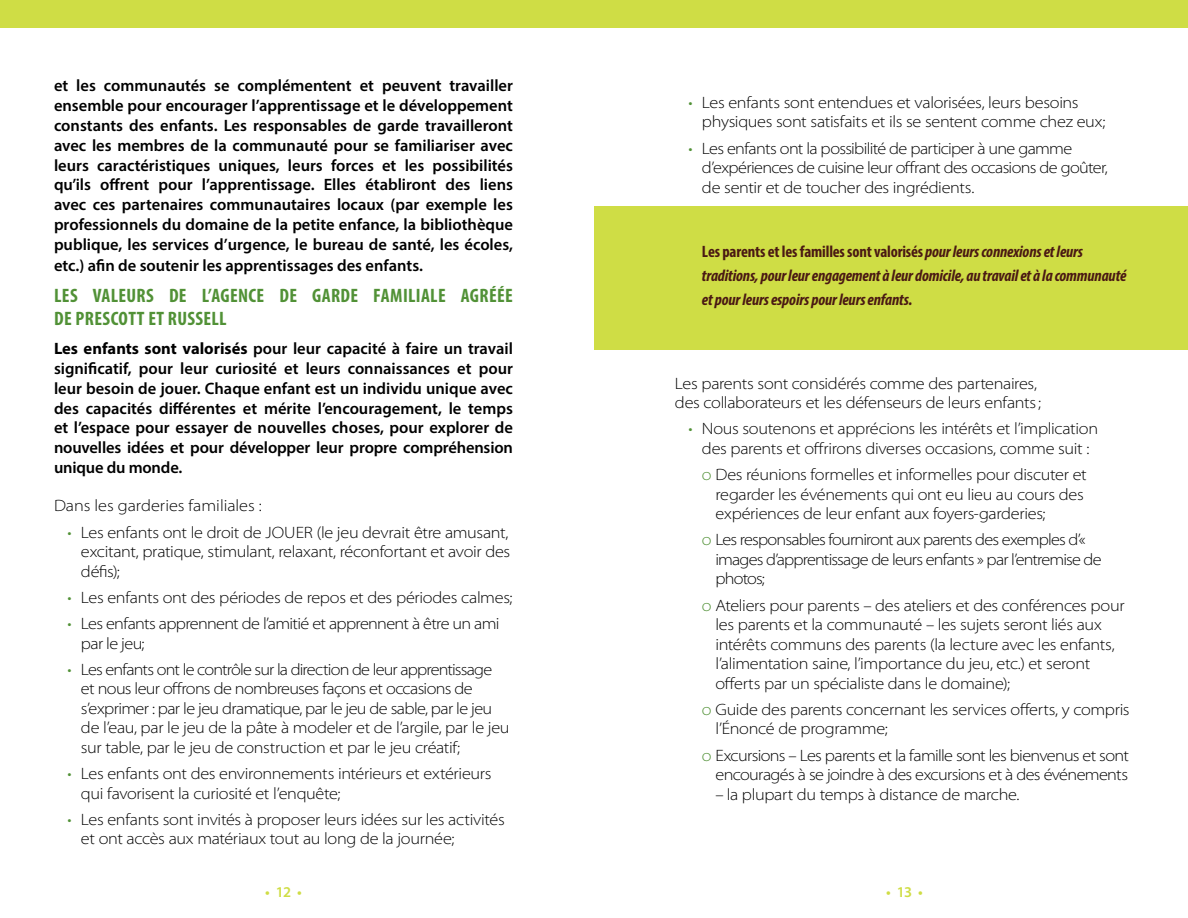
<style>
.page{position:relative;width:1188px;height:918px;background:#fff}
.page>*{position:absolute;margin:0;border:0;box-sizing:border-box;transform-origin:0 0}
.t1{font:700 condensed 19.5px/23.4px "Myriad Pro";letter-spacing:.02em;color:#519136}
.t2{font:300 semi-expanded 16.5px/19.5px "Myriad Pro";letter-spacing:-.025em;color:#000}
.t3{font:600 16.5px/19.8px "Myriad Pro";color:#000;text-align:justify}
.t4{font:italic 700 condensed 16.5px/24px "Myriad Pro";letter-spacing:-.01em;color:#4a1913}
.t5{font:300 semi-expanded 16.5px/19.5px "Myriad Pro";letter-spacing:-.05em;color:#000}
.t6{font:300 semi-expanded 16.5px "Myriad Pro";color:#000}
.t7{font:600 15px "Myriad Pro";color:#cfdd45}
.s1{font-weight:700}
.s2{color:#519136}
.s3{font-style:normal}
</style>
<div class="page">
<div style="left:0;top:0;width:1188px;height:28px;background:#cfdd45"></div>
<div style="left:594px;top:206px;width:594px;height:144px;background:#cfdd45"></div>
<p class="t3" style="left:54px;top:76px;width:461px">et les communautés se complémentent et peuvent travailler ensemble pour encourager l’apprentissage et le développement constants des enfants. Les responsables de garde travailleront avec les membres de la communauté pour se familiariser avec leurs caractéristiques uniques, leurs forces et les possibilités qu’ils offrent pour l’apprentissage. Elles établiront des liens avec ces partenaires communautaires locaux (par exemple les professionnels du domaine de la petite enfance, la bibliothèque publique, les services d’urgence, le bureau de santé, les écoles,</p>
<p class="t3" style="left:54px;top:256px;width:370px">etc.) afin de soutenir les apprentissages des enfants.</p>
<p class="t1" style="left:54px;top:283px;width:460px">LES VALEURS DE L’AGENCE DE GARDE FAMILIALE AGRÉÉE<br>DE PRESCOTT ET RUSSELL</p>
<p class="t3" style="left:54px;top:338px;width:461px"><span class="s1">Les enfants sont valorisés</span> pour leur capacité à faire un travail significatif, pour leur curiosité et leurs connaissances et pour leur besoin de jouer. Chaque enfant est un individu unique avec des capacités différentes et mérite l’encouragement, le temps et l’espace pour essayer de nouvelles choses, pour explorer de nouvelles idées et pour développer leur propre compréhension unique du monde.</p>
<p class="t6" style="left:54px;top:497px;width:209px">Dans les garderies familiales :</p>
<p class="t2" style="left:81px;top:523px;width:431px;text-align:justify;text-indent:-13px"><span class="s2">•</span> Les enfants ont le droit de JOUER (le jeu devrait être amusant, excitant, pratique, stimulant, relaxant, réconfortant et avoir des défis);</p>
<p class="t2" style="left:67px;top:588px;width:446px"><span class="s2">•</span> Les enfants ont des périodes de repos et des périodes calmes;</p>
<p class="t2" style="left:81px;top:614px;width:420px;text-indent:-13px"><span class="s2">•</span> Les enfants apprennent de l’amitié et apprennent à être un ami par le jeu;</p>
<p class="t2" style="left:81px;top:660px;width:430px;text-indent:-13px"><span class="s2">•</span> Les enfants ont le contrôle sur la direction de leur apprentissage et nous leur offrons de nombreuses façons et occasions de s’exprimer : par le jeu dramatique, par le jeu de sable, par le jeu de l’eau, par le jeu de la pâte à modeler et de l’argile, par le jeu sur table, par le jeu de construction et par le jeu créatif;</p>
<p class="t2" style="left:81px;top:764px;width:412px;text-indent:-13px"><span class="s2">•</span> Les enfants ont des environnements intérieurs et extérieurs qui favorisent la curiosité et l’enquête;</p>
<p class="t2" style="left:81px;top:810px;width:425px;text-indent:-13px"><span class="s2">•</span> Les enfants sont invités à proposer leurs idées sur les activités et ont accès aux matériaux tout au long de la journée;</p>
<p class="t2" style="left:702px;top:93px;width:405px;text-indent:-13px"><span class="s2">•</span> Les enfants sont entendues et valorisées, leurs besoins physiques sont satisfaits et ils se sentent comme chez eux;</p>
<p class="t2" style="left:702px;top:139px;width:407px;text-indent:-13px"><span class="s2">•</span> Les enfants ont la possibilité de participer à une gamme d’expériences de cuisine leur offrant des occasions de goûter, de sentir et de toucher des ingrédients.</p>
<p class="t4" style="left:702px;top:239px;width:426px"><span class="s3">Les parents et les familles sont valorisés</span> pour leurs connexions et leurs traditions, pour leur engagement à leur domicile, au travail et à la communauté et pour leurs espoirs pour leurs enfants.</p>
<p class="t2" style="left:675px;top:373px;width:367px">Les parents sont considérés comme des partenaires, des collaborateurs et les défenseurs de leurs enfants ;</p>
<p class="t2" style="left:688px;top:419px;width:411px;text-align:center"><span class="s2">•</span> Nous soutenons et apprécions les intérêts et l’implication des parents et offrirons diverses occasions, comme suit :</p>
<p class="t2" style="left:715px;top:465px;width:373px;text-indent:-13px"><span class="s2">o</span> Des réunions formelles et informelles pour discuter et regarder les événements qui ont eu lieu au cours des expériences de leur enfant aux foyers-garderies;</p>
<p class="t5" style="left:715px;top:530px;width:388px;text-indent:-13px"><span class="s2">o</span> Les responsables fourniront aux parents des exemples d’« images d’apprentissage de leurs enfants » par l’entremise de photos;</p>
<p class="t2" style="left:715px;top:595px;width:411px;text-indent:-13px"><span class="s2">o</span> Ateliers pour parents – des ateliers et des conférences pour les parents et la communauté – les sujets seront liés aux intérêts communs des parents (la lecture avec les enfants, l’alimentation saine, l’importance du jeu, etc.) et seront offerts par un spécialiste dans le domaine);</p>
<p class="t2" style="left:715px;top:700px;width:416px;text-indent:-13px"><span class="s2">o</span> Guide des parents concernant les services offerts, y compris l’Énoncé de programme;</p>
<p class="t2" style="left:702px;top:746px;width:429px;text-align:right"><span class="s2">o</span> Excursions – Les parents et la famille sont les bienvenus et sont encouragés à se joindre à des excursions et à des événements</p>
<p class="t2" style="left:715px;top:785px;width:305px">– la plupart du temps à distance de marche.</p>
<p class="t7" style="left:265px;top:882px;width:38px">• 12 •</p>
<p class="t7" style="left:886px;top:882px;width:38px">• 13 •</p>
</div>
